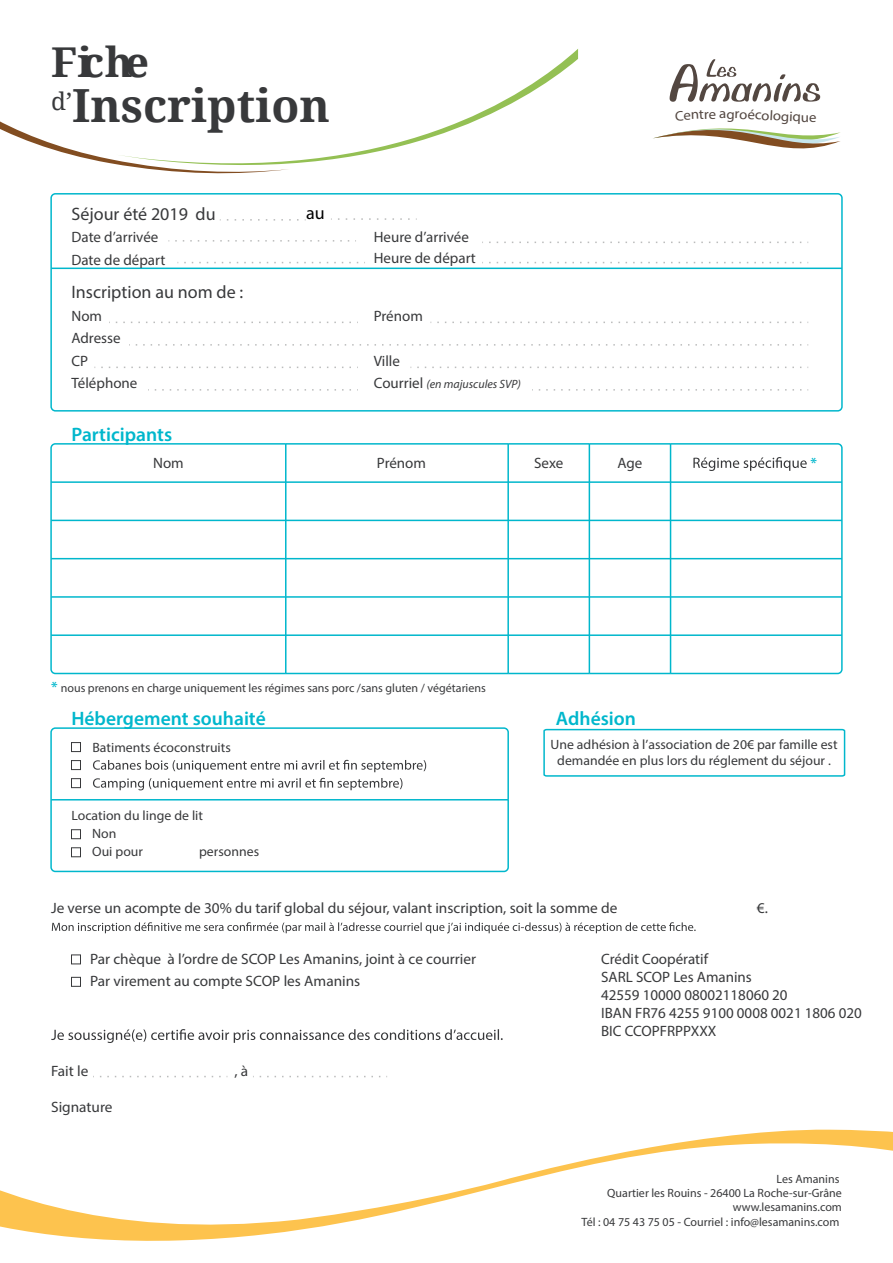
<style>
.page{position:relative;width:893px;height:1263px;background:#fff}
.page>*{position:absolute;margin:0;border:0;box-sizing:border-box;transform-origin:0 0}
.t1{font:700 45.75px "Droid Serif";color:#38393b}
.t2{font:700 41.1px "Droid Serif";letter-spacing:-.085em;color:#38393b}
.t3{font:600 19.5px "Myriad Pro";color:#00b7cc}
.t4{font:18px "Myriad Pro";color:#38393b}
.t5{font:18px "Myriad Pro";color:#000}
.t6{font:15px/22.5px "Myriad Pro";color:#38393b}
.t7{font:600 15px "Myriad Pro";color:#00b7cc}
.t8{font:13.95px "Myriad Pro";color:#534741;scale:1.06 1}
.t9{font:13.5px/18px "Myriad Pro";color:#38393b}
.t10{font:12px/14.4px "Myriad Pro";color:#38393b;text-align:right}
.t11{font:italic 12px "Myriad Pro";color:#38393b}
.s1{font-style:normal;font-size:15px}
.s2{font-weight:600;font-size:15px;color:#00b7cc}
</style>
<div class="page">
<svg style="left:0;top:1129px;width:893px;height:112px"></svg>
<svg style="left:0;top:121px;width:116px;height:44px"></svg>
<svg style="left:116px;top:49px;width:462px;height:125px"></svg>
<svg style="left:52px;top:922px;width:644px;height:11px"></svg>
<div style="left:50px;top:193px;width:793px;height:219px;border:2px solid #00b7cc;border-radius:4px"></div>
<div style="left:50px;top:443px;width:793px;height:231px;border:2px solid #00b7cc;border-radius:4px"></div>
<svg style="left:116px;top:322px;width:242px;height:1px"></svg>
<svg style="left:136px;top:344px;width:672px;height:2px"></svg>
<svg style="left:101px;top:367px;width:257px;height:1px"></svg>
<svg style="left:155px;top:389px;width:203px;height:2px"></svg>
<svg style="left:437px;top:322px;width:371px;height:1px"></svg>
<svg style="left:169px;top:240px;width:187px;height:2px"></svg>
<svg style="left:489px;top:242px;width:319px;height:1px"></svg>
<svg style="left:417px;top:367px;width:391px;height:1px"></svg>
<svg style="left:539px;top:389px;width:269px;height:2px"></svg>
<svg style="left:489px;top:262px;width:319px;height:1px"></svg>
<hr style="left:285px;top:444px;width:1px;height:229px;background:#00b7cc">
<hr style="left:507px;top:444px;width:2px;height:229px;background:#00b7cc">
<hr style="left:589px;top:444px;width:1px;height:229px;background:#00b7cc">
<hr style="left:670px;top:444px;width:1px;height:229px;background:#00b7cc">
<hr style="left:51px;top:481px;width:791px;height:2px;background:#00b7cc">
<hr style="left:51px;top:520px;width:791px;height:1px;background:#00b7cc">
<hr style="left:51px;top:558px;width:791px;height:1px;background:#00b7cc">
<hr style="left:51px;top:596px;width:791px;height:2px;background:#00b7cc">
<hr style="left:51px;top:634px;width:791px;height:2px;background:#00b7cc">
<svg style="left:693px;top:457px;width:114px;height:14px"></svg>
<div style="left:50px;top:727px;width:459px;height:145px;border:2px solid #00b7cc;border-radius:4px"></div>
<svg style="left:543px;top:728px;width:303px;height:49px"></svg>
<hr style="left:51px;top:799px;width:457px;height:1px;background:#00b7cc">
<hr style="left:51px;top:268px;width:791px;height:1px;background:#00b7cc">
<div style="left:71px;top:742px;width:10px;height:10px;border:1px solid #38393b"></div>
<div style="left:71px;top:760px;width:10px;height:10px;border:1px solid #38393b"></div>
<div style="left:71px;top:778px;width:10px;height:10px;border:1px solid #38393b"></div>
<svg style="left:93px;top:760px;width:333px;height:12px"></svg>
<svg style="left:93px;top:778px;width:309px;height:12px"></svg>
<div style="left:71px;top:954px;width:10px;height:10px;border:1px solid #38393b"></div>
<div style="left:71px;top:977px;width:10px;height:10px;border:1px solid #38393b"></div>
<div style="left:71px;top:829px;width:10px;height:10px;border:1px solid #38393b"></div>
<div style="left:71px;top:847px;width:10px;height:10px;border:1px solid #38393b"></div>
<svg style="left:51px;top:1029px;width:452px;height:14px"></svg>
<svg style="left:100px;top:1076px;width:128px;height:1px"></svg>
<svg style="left:260px;top:1076px;width:127px;height:1px"></svg>
<svg style="left:178px;top:262px;width:187px;height:1px"></svg>
<svg style="left:227px;top:219px;width:79px;height:2px"></svg>
<svg style="left:338px;top:218px;width:79px;height:2px"></svg>
<svg style="left:653px;top:59px;width:187px;height:90px"></svg>
<h2 class="t2" style="left:51px;top:33px;width:99px">Fiche</h2>
<h1 class="t1" style="left:51px;top:74px;width:280px"><sup>d’</sup>Inscription</h1>
<p class="t4" style="left:71px;top:203px;width:146px">Séjour été 2019 du</p>
<p class="t6" style="left:71px;top:226px;width:88px">Date d’arrivée</p>
<p class="t6" style="left:374px;top:226px;width:97px">Heure d’arrivée</p>
<p class="t6" style="left:71px;top:248px;width:95px">Date de départ</p>
<p class="t6" style="left:374px;top:247px;width:104px">Heure de départ</p>
<p class="t5" style="left:306px;top:202px;width:20px">au</p>
<p class="t4" style="left:71px;top:281px;width:173px">Inscription au nom de :</p>
<p class="t6" style="left:71px;top:304px;width:67px">Nom<br>Adresse<br>CP<br>Téléphone</p>
<p class="t6" style="left:374px;top:304px;width:51px">Prénom</p>
<p class="t6" style="left:374px;top:349px;width:28px">Ville</p>
<p class="t11" style="left:374px;top:377px;width:149px"><span class="s1">Courriel</span> (en majuscules SVP)</p>
<h3 class="t3" style="left:71px;top:422px;width:102px">Participants</h3>
<p class="t8" style="left:719px;top:105px;width:8px">a</p>
<p class="t8" style="left:748px;top:106px;width:41px;rotate:3deg">écolog</p>
<p class="t6" style="left:153px;top:451px;width:32px">Nom</p>
<p class="t6" style="left:377px;top:451px;width:51px">Prénom</p>
<p class="t6" style="left:534px;top:451px;width:31px">Sexe</p>
<p class="t6" style="left:617px;top:451px;width:26px">Age</p>
<p class="t7" style="left:810px;top:453px;width:8px">*</p>
<p class="t10" style="left:51px;top:681px;width:436px"><span class="s2">*</span> nous prenons en charge uniquement les régimes sans porc /sans gluten / végétariens</p>
<h3 class="t3" style="left:71px;top:706px;width:196px">Hébergement souhaité</h3>
<p class="t9" style="left:92px;top:738px;width:140px">Batiments écoconstruits</p>
<p class="t9" style="left:92px;top:807px;width:112px;text-indent:-21px">Location du linge de lit<br>Non<br>Oui pour</p>
<p class="t9" style="left:199px;top:843px;width:62px">personnes</p>
<h3 class="t3" style="left:556px;top:706px;width:82px">Adhésion</h3>
<p class="t9" style="left:551px;top:736px;width:288px;line-height:16.2px;text-align:center">Une adhésion à l’association de 20€ par famille est demandée en plus lors du réglement du séjour .</p>
<p class="t6" style="left:51px;top:896px;width:568px">Je verse un acompte de 30% du tarif global du séjour, valant inscription, soit la somme de</p>
<p class="t6" style="left:757px;top:896px;width:13px">€.</p>
<p class="t6" style="left:90px;top:947px;width:388px">Par chèque à l’ordre de SCOP Les Amanins, joint à ce courrier<br>Par virement au compte SCOP les Amanins</p>
<p class="t6" style="left:601px;top:950px;width:262px;line-height:18px">Crédit Coopératif<br>SARL SCOP Les Amanins<br>42559 10000 08002118060 20<br>IBAN FR76 4255 9100 0008 0021 1806 020<br>BIC CCOPFRPPXXX</p>
<p class="t6" style="left:51px;top:1059px;width:39px">Fait le</p>
<p class="t6" style="left:234px;top:1059px;width:15px">, à</p>
<p class="t6" style="left:51px;top:1095px;width:63px">Signature</p>
<p class="t10" style="left:582px;top:1171px;width:262px">Les Amanins<br>Quartier les Rouins - 26400 La Roche-sur-Grâne www.lesamanins.com<br>Tél : 04 75 43 75 05 - Courriel : info@lesamanins.com</p>
</div>
